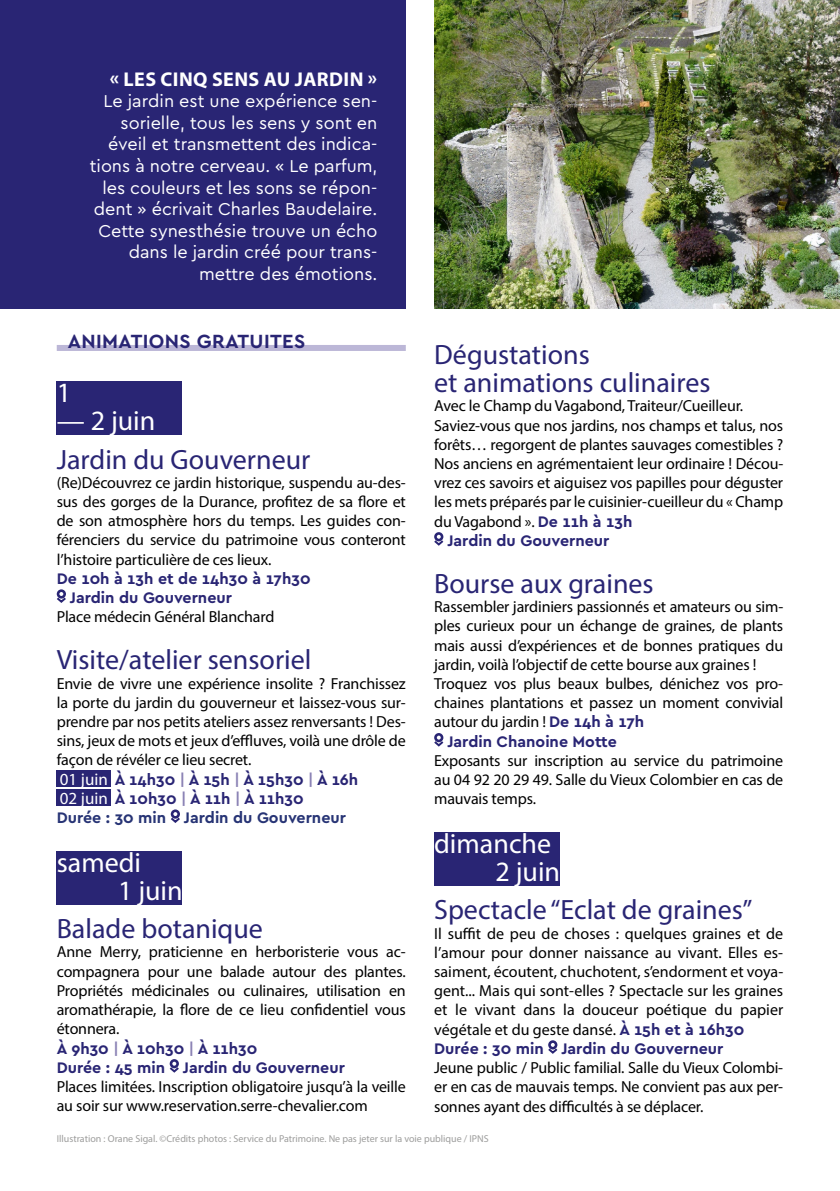
<style>
.page{position:relative;width:840px;height:1191px;background:#fff}
.page>*{position:absolute;margin:0;border:0;box-sizing:border-box;transform-origin:0 0}
.t1{font:28px/28px "Myriad Pro";color:#292574}
.t2{font:28px/28px "Myriad Pro";color:#fff}
.t3{font:700 20px "Myriad Pro";letter-spacing:.02em;color:#fff}
.t4{font:700 20px "Cera";letter-spacing:.02em;color:#292574}
.t5{font:18px/21.6px "Cera";color:#fff;text-align:right}
.t6{font:16px/19.2px "Myriad Pro";letter-spacing:-.01em;color:#000;text-align:justify}
.t7{font:700 16px/19.2px "Cera";color:#292574}
.t8{font:10px "Myriad Pro";color:#9d9d9c}
.s1{font-family:"Cera";font-weight:700;color:#292574}
.s2{font-family:"Myriad Pro";font-weight:400;font-size:17px;color:#fff}
.s3{color:#887fb3}
.s4{color:#273475}
</style>
<div class="page">
<img style="left:434px;top:0;width:405px;height:308px">
<div style="left:57px;top:345px;width:348px;height:6px;background:#bcb7d7"></div>
<div style="left:57px;top:381px;width:125px;height:54px;background:#292574"></div>
<div style="left:57px;top:589px;width:9px;height:9px;background:#292574;border-radius:50%"></div>
<svg style="left:56px;top:592px;width:10px;height:11px"></svg>
<div style="left:57px;top:770px;width:54px;height:17px;background:#292574"></div>
<div style="left:57px;top:790px;width:54px;height:16px;background:#292574"></div>
<svg style="left:171px;top:809px;width:9px;height:9px"></svg>
<svg style="left:170px;top:812px;width:10px;height:11px"></svg>
<div style="left:57px;top:850px;width:125px;height:54px;background:#292574"></div>
<svg style="left:170px;top:1059px;width:9px;height:9px"></svg>
<svg style="left:169px;top:1061px;width:10px;height:12px"></svg>
<svg style="left:434px;top:532px;width:9px;height:9px"></svg>
<svg style="left:434px;top:535px;width:10px;height:11px"></svg>
<svg style="left:434px;top:733px;width:9px;height:9px"></svg>
<svg style="left:434px;top:735px;width:10px;height:12px"></svg>
<div style="left:434px;top:832px;width:125px;height:54px;background:#292574"></div>
<div style="left:548px;top:1040px;width:9px;height:9px;background:#292574;border-radius:50%"></div>
<svg style="left:548px;top:1043px;width:10px;height:11px"></svg>
<div style="left:0;top:0;width:405px;height:308px;background:#292574"></div>
<p class="t3" style="left:110px;top:66px;width:269px">« LES CINQ SENS AU JARDIN »</p>
<p class="t5" style="left:90px;top:89px;width:289px">Le jardin est une expérience sen&shy;sorielle, tous les sens y sont en éveil et transmettent des indica&shy;tions à notre cerveau. « Le parfum, les couleurs et les sons se répon&shy;dent » écrivait Charles Baudelaire.<br>Cette synesthésie trouve un écho dans le jardin créé pour trans&shy;mettre des émotions.</p>
<p class="t4" style="left:68px;top:328px;width:239px">ANIMATIONS GRATUITES</p>
<h1 class="t1" style="left:434px;top:340px;width:278px">Dégustations<br>et animations culinaires</h1>
<p class="t6" style="left:434px;top:396px;width:350px;text-align:left">Avec le Champ du Vagabond, Traiteur/Cueilleur.<br>Saviez-vous que nos jardins, nos champs et talus, nos forêts… regorgent de plantes sauvages comestibles ?<br>Nos anciens en agrémentaient leur ordinaire ! Décou&shy;vrez ces savoirs et aiguisez vos papilles pour déguster les mets préparés par le cuisinier-cueilleur du « Champ du Vagabond ». <span class="s1">De 11h à 13h</span></p>
<p class="t7" style="left:447px;top:530px;width:163px">Jardin du Gouverneur</p>
<h1 class="t1" style="left:434px;top:569px;width:221px">Bourse aux graines</h1>
<p class="t6" style="left:434px;top:597px;width:350px;text-align:left">Rassembler jardiniers passionnés et amateurs ou sim&shy;ples curieux pour un échange de graines, de plants mais aussi d’expériences et de bonnes pratiques du jardin, voilà l’objectif de cette bourse aux graines !<br>Troquez vos plus beaux bulbes, dénichez vos pro&shy;chaines plantations et passez un moment convivial autour du jardin ! <span class="s1">De 14h à 17h</span></p>
<p class="t7" style="left:447px;top:731px;width:171px">Jardin Chanoine Motte</p>
<p class="t6" style="left:434px;top:750px;width:350px">Exposants sur inscription au service du patrimoine au 04 92 20 29 49. Salle du Vieux Colombier en cas de mauvais temps.</p>
<h1 class="t2" style="left:495px;top:829px;width:66px;text-indent:-61px">dimanche<br>2 juin</h1>
<h1 class="t1" style="left:434px;top:895px;width:319px">Spectacle “Eclat de graines”</h1>
<p class="t6" style="left:434px;top:923px;width:350px">Il suffit de peu de choses : quelques graines et de l’amour pour donner naissance au vivant. Elles es&shy;saiment, écoutent, chuchotent, s’endorment et voya&shy;gent... Mais qui sont-elles ? Spectacle sur les graines et le vivant dans la douceur poétique du papier végétale et du geste dansé. <span class="s1">À 15h et à 16h30</span></p>
<p class="t7" style="left:434px;top:1038px;width:290px">Durée : 30 min Jardin du Gouverneur</p>
<p class="t6" style="left:434px;top:1057px;width:350px">Jeune public / Public familial. Salle du Vieux Colombi&shy;er en cas de mauvais temps. Ne convient pas aux per&shy;sonnes ayant des difficultés à se déplacer.</p>
<p class="t8" style="left:57px;top:1132px;width:433px">Illustration : Orane Sigal. ©Crédits photos : Service du Patrimoine. Ne pas jeter sur la voie publique / IPNS</p>
<h1 class="t2" style="left:57px;top:378px;width:16px">1</h1>
<h1 class="t2" style="left:57px;top:406px;width:100px">— 2 juin</h1>
<h1 class="t1" style="left:57px;top:445px;width:255px">Jardin du Gouverneur</h1>
<p class="t6" style="left:57px;top:472px;width:350px">(Re)Découvrez ce jardin historique, suspendu au-des&shy;sus des gorges de la Durance, profitez de sa flore et de son atmosphère hors du temps. Les guides con&shy;férenciers du service du patrimoine vous conteront l’histoire particulière de ces lieux.</p>
<p class="t7" style="left:70px;top:568px;width:242px;text-indent:-13px">De 10h à 13h et de 14h30 à 17h30<br>Jardin du Gouverneur</p>
<p class="t6" style="left:57px;top:607px;width:219px">Place médecin Général Blanchard</p>
<h1 class="t1" style="left:57px;top:645px;width:256px">Visite/atelier sensoriel</h1>
<p class="t6" style="left:57px;top:673px;width:350px">Envie de vivre une expérience insolite ? Franchissez la porte du jardin du gouverneur et laissez-vous sur&shy;prendre par nos petits ateliers assez renversants ! Des&shy;sins, jeux de mots et jeux d’effluves, voilà une drôle de façon de révéler ce lieu secret.</p>
<p class="t7" style="left:57px;top:769px;width:303px"><span class="s2">01 juin</span> À 14h30 <span class="s3">|</span> À 15h <span class="s3">|</span> À 15h30 <span class="s3">|</span> À 16h<br><span class="s2">02 juin</span> À 10h30 <span class="s3">|</span> À 11h <span class="s3">|</span> À 11h30<br><span class="s4">Durée : 30 min Jardin du Gouverneur</span></p>
<h1 class="t2" style="left:118px;top:848px;width:66px;text-indent:-61px">samedi<br>1 juin</h1>
<h1 class="t1" style="left:57px;top:914px;width:207px">Balade botanique</h1>
<p class="t6" style="left:57px;top:942px;width:350px">Anne Merry, praticienne en herboristerie vous ac&shy;compagnera pour une balade autour des plantes.<br>Propriétés médicinales ou culinaires, utilisation en aromathérapie, la flore de ce lieu confidentiel vous étonnera.</p>
<p class="t7" style="left:57px;top:1037px;width:289px">À 9h30 <span class="s3">|</span> À 10h30 <span class="s3">|</span> À 11h30<br>Durée : 45 min Jardin du Gouverneur</p>
<p class="t6" style="left:57px;top:1076px;width:350px">Places limitées. Inscription obligatoire jusqu’à la veille au soir sur www.reservation.serre-chevalier.com</p>
</div>
